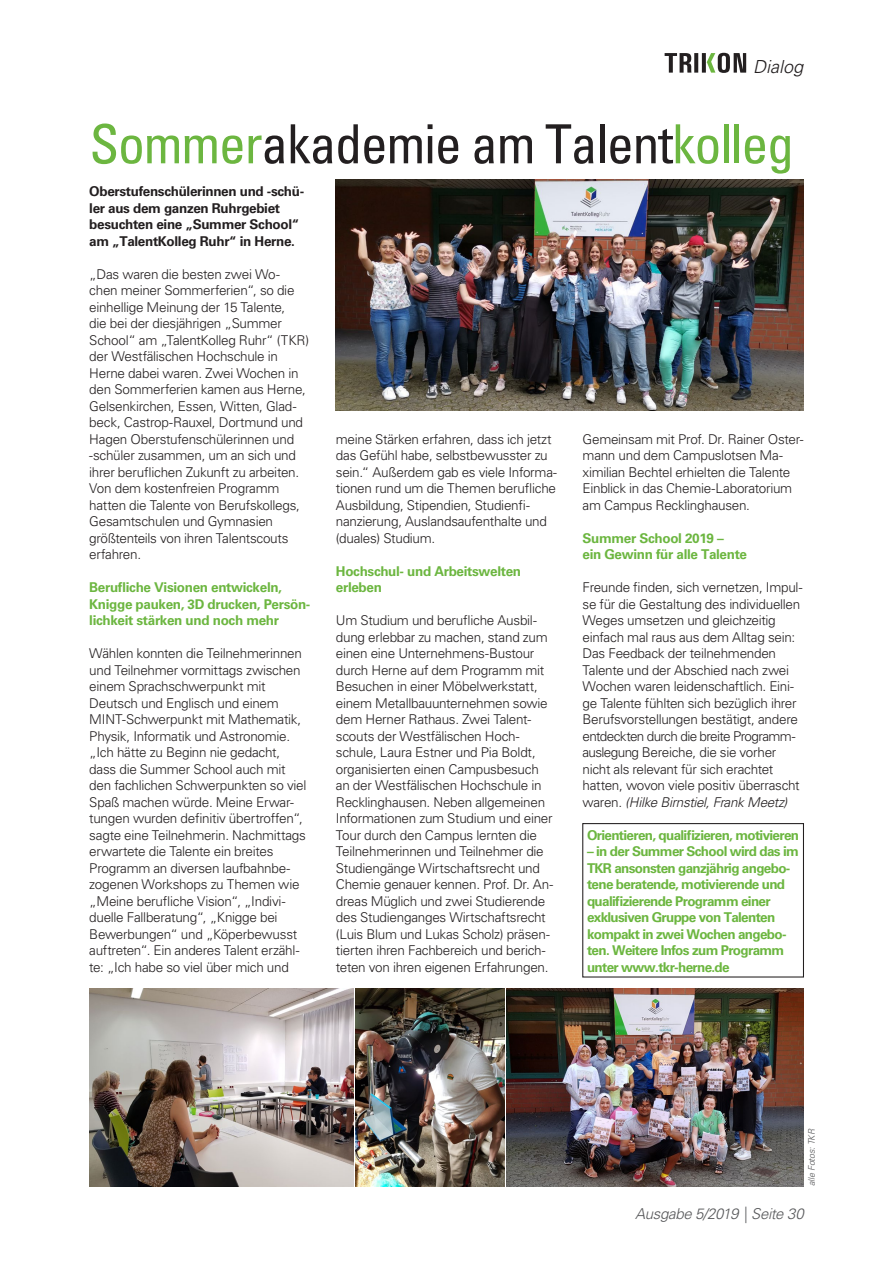
<style>
.page{position:relative;width:893px;height:1263px;background:#fff}
.page>*{position:absolute;margin:0;border:0;box-sizing:border-box;transform-origin:0 0}
.t1{font:condensed 54px "Univers LT Std";letter-spacing:-.025em;color:#231f20}
.t2{font:italic 300 18px "Univers LT Std";color:#231f20}
.t3{font:italic 300 15px "Univers LT Std";letter-spacing:-.025em;color:#57585a}
.t4{font:300 13.5px/16.5px "Univers LT Std";letter-spacing:-.02em;color:#231f20}
.t5{font:700 13.5px/16.5px "Univers LT Std";letter-spacing:-.05em;color:#6cb640}
.t6{font:700 13.5px/16.5px "Univers LT Std";letter-spacing:-.025em;color:#6cb640}
.t7{font:700 13.5px/16.5px "Univers LT Std";letter-spacing:-.025em;color:#231f20}
.t8{font:italic 300 9px "Univers LT Std";color:#57585a}
.s1{color:#6cb640}
.s2{font-style:italic}
</style>
<div class="page">
<svg style="left:665px;top:53px;width:81px;height:20px"></svg>
<img style="left:89px;top:988px;width:265px;height:199px">
<img style="left:356px;top:988px;width:148px;height:198px">
<img style="left:507px;top:988px;width:297px;height:198px">
<img style="left:336px;top:180px;width:468px;height:231px">
<div style="left:582px;top:823px;width:222px;height:154px;border:1px solid #231f20"></div>
<h2 class="t2" style="left:753px;top:55px;width:52px">Dialog</h2>
<h1 class="t1" style="left:89px;top:110px;width:706px"><span class="s1">Sommer</span>akademie am Talent<span class="s1">kolleg</span></h1>
<p class="t7" style="left:89px;top:183px;width:216px">Oberstufenschülerinnen und -schü&shy;ler aus dem ganzen Ruhrgebiet besuchten eine „Summer School“ am „TalentKolleg Ruhr“ in Herne.</p>
<p class="t4" style="left:89px;top:266px;width:221px">„Das waren die besten zwei Wo&shy;chen meiner Sommerferien“, so die einhellige Meinung der 15 Talente,<br>die bei der diesjährigen „Summer School“ am „TalentKolleg Ruhr“ (TKR) der Westfälischen Hochschule in Herne dabei waren. Zwei Wochen in den Sommerferien kamen aus Herne, Gelsenkirchen, Essen, Witten, Glad&shy;beck, Castrop-Rauxel, Dortmund und Hagen Oberstufenschülerinnen und -schüler zusammen, um an sich und ihrer beruflichen Zukunft zu arbeiten.<br>Von dem kostenfreien Programm hatten die Talente von Berufskollegs, Gesamtschulen und Gymnasien größtenteils von ihren Talentscouts erfahren.</p>
<p class="t6" style="left:89px;top:579px;width:223px">Berufliche Visionen entwickeln,<br>Knigge pauken, 3D drucken, Persön&shy;lichkeit stärken und noch mehr</p>
<p class="t4" style="left:89px;top:645px;width:219px">Wählen konnten die Teilnehmerinnen und Teilnehmer vormittags zwischen einem Sprachschwerpunkt mit Deutsch und Englisch und einem MINT-Schwerpunkt mit Mathematik, Physik, Informatik und Astronomie. „Ich hätte zu Beginn nie gedacht, dass die Summer School auch mit den fachlichen Schwerpunkten so viel Spaß machen würde. Meine Erwar&shy;tungen wurden definitiv übertroffen“, sagte eine Teilnehmerin. Nachmittags erwartete die Talente ein breites Programm an diversen laufbahnbe&shy;zogenen Workshops zu Themen wie „Meine berufliche Vision“, „Indivi&shy;duelle Fallberatung“, „Knigge bei Bewerbungen“ und „Köperbewusst auftreten“. Ein anderes Talent erzähl&shy;te: „Ich habe so viel über mich und</p>
<p class="t4" style="left:336px;top:431px;width:223px">meine Stärken erfahren, dass ich jetzt das Gefühl habe, selbstbewusster zu sein.“ Außerdem gab es viele Informa&shy;tionen rund um die Themen berufliche Ausbildung, Stipendien, Studienfi&shy;nanzierung, Auslandsaufenthalte und (duales) Studium.</p>
<p class="t6" style="left:336px;top:563px;width:187px">Hochschul- und Arbeitswelten erleben</p>
<p class="t4" style="left:336px;top:612px;width:219px">Um Studium und berufliche Ausbil&shy;dung erlebbar zu machen, stand zum einen eine Unternehmens-Bustour durch Herne auf dem Programm mit Besuchen in einer Möbelwerkstatt, einem Metallbauunternehmen sowie dem Herner Rathaus. Zwei Talent&shy;scouts der Westfälischen Hoch&shy;schule, Laura Estner und Pia Boldt, organisierten einen Campusbesuch an der Westfälischen Hochschule in Recklinghausen. Neben allgemeinen Informationen zum Studium und einer Tour durch den Campus lernten die Teilnehmerinnen und Teilnehmer die Studiengänge Wirtschaftsrecht und Chemie genauer kennen. Prof. Dr. An&shy;dreas Müglich und zwei Studierende des Studienganges Wirtschaftsrecht (Luis Blum und Lukas Scholz) präsen&shy;tierten ihren Fachbereich und berich&shy;teten von ihren eigenen Erfahrungen.</p>
<p class="t4" style="left:583px;top:431px;width:222px">Gemeinsam mit Prof. Dr. Rainer Oster&shy;mann und dem Campuslotsen Ma&shy;ximilian Bechtel erhielten die Talente Einblick in das Chemie-Laboratorium am Campus Recklinghausen.</p>
<p class="t6" style="left:583px;top:530px;width:166px">Summer School 2019 –<br>ein Gewinn für alle Talente</p>
<p class="t4" style="left:583px;top:579px;width:221px">Freunde finden, sich vernetzen, Impul&shy;se für die Gestaltung des individuellen Weges umsetzen und gleichzeitig einfach mal raus aus dem Alltag sein:<br>Das Feedback der teilnehmenden Talente und der Abschied nach zwei Wochen waren leidenschaftlich. Eini&shy;ge Talente fühlten sich bezüglich ihrer Berufsvorstellungen bestätigt, andere entdeckten durch die breite Programm&shy;auslegung Bereiche, die sie vorher nicht als relevant für sich erachtet hatten, wovon viele positiv überrascht waren. <span class="s2">(Hilke Birnstiel, Frank Meetz)</span></p>
<p class="t5" style="left:587px;top:827px;width:214px">Orientieren, qualifizieren, motivieren</p>
<p class="t5" style="left:587px;top:843px;width:213px">– in der Summer School wird das im<br>TKR ansonsten ganzjährig angebo&shy;tene beratende, motivierende und qualifizierende Programm einer exklusiven Gruppe von Talenten kompakt in zwei Wochen angebo&shy;ten. Weitere Infos zum Programm unter www.tkr-herne.de</p>
<p class="t8" style="left:806px;top:1186px;width:59px;rotate:-90deg">alle Fotos: TKR</p>
<p class="t3" style="left:635px;top:1205px;width:170px">Ausgabe 5/2019 | Seite 30</p>
</div>
